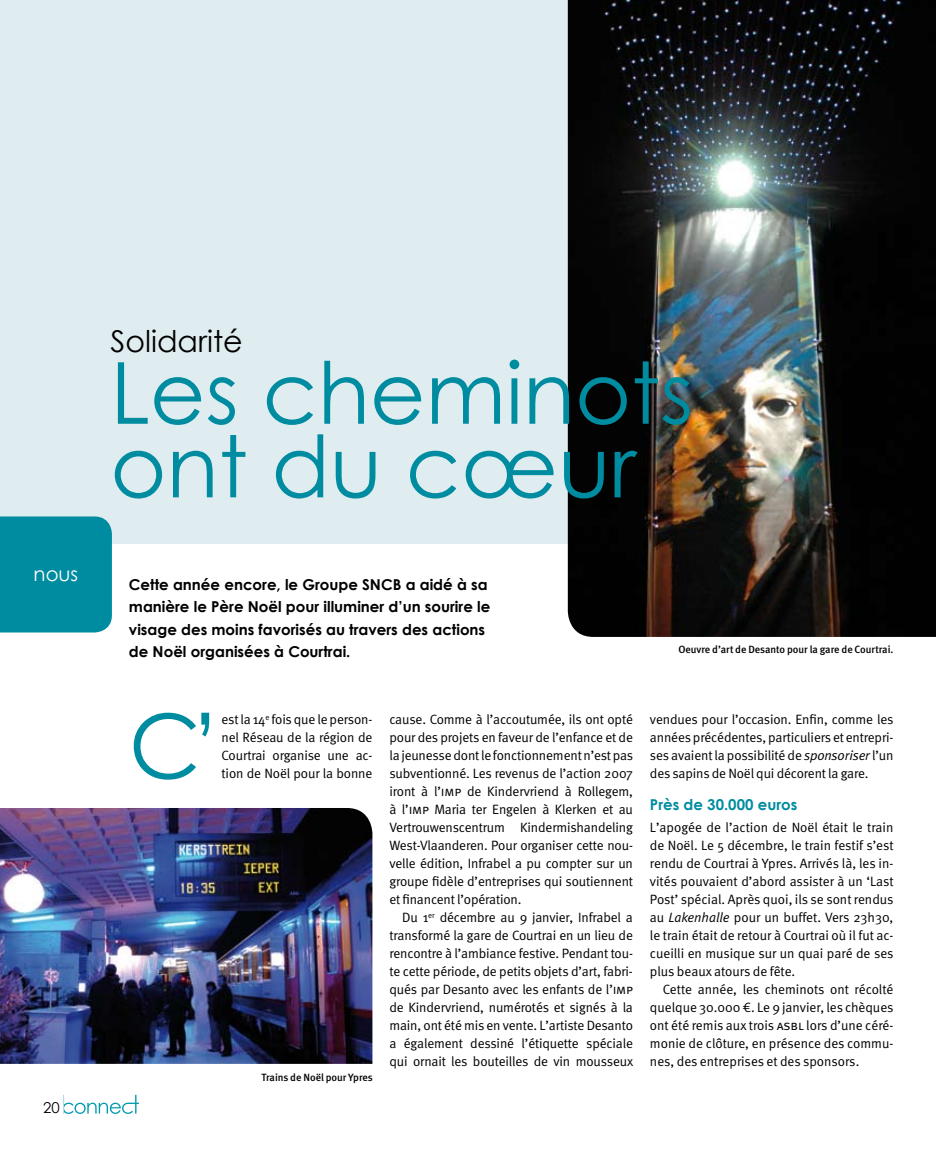
<style>
.page{position:relative;width:936px;height:1149px;background:#fff}
.page>*{position:absolute;margin:0;border:0;box-sizing:border-box;transform-origin:0 0}
.t1{font:88.65px "Century Gothic";color:#008ca0}
.t2{font:85.5px/73.5px "Century Gothic";color:#008ca0}
.t3{font:30px "Century Gothic";color:#000}
.t4{font:19.8px "Century Gothic";color:#fff}
.t5{font:700 15px/22.5px "Century Gothic";color:#000}
.t6{font:700 15px "Century Gothic";color:#008ca0}
.t7{font:15px "Century Gothic";color:#000}
.t8{font:13.5px/18px "Meta Normal";letter-spacing:-.01em;color:#000;text-align:justify}
.t9{font:500 10.5px "Meta";color:#000}
.s1{font-family:"Meta Normal Caps"}
.s2{font-family:"Meta Normal LF Caps"}
.s3{font-style:italic}
</style>
<div class="page">
<div style="left:0;top:0;width:935px;height:543px;background:#e0edf0"></div>
<svg style="left:64px;top:1094px;width:75px;height:19px"></svg>
<div style="left:0;top:516px;width:112px;height:116px;background:#008ca0"></div>
<img style="left:0;top:808px;width:372px;height:255px">
<img style="left:567px;top:0;width:368px;height:636px">
<h3 class="t4" style="left:34px;top:561px;width:46px">nous</h3>
<p class="t7" style="left:43px;top:1098px;width:18px">20</p>
<h3 class="t3" style="left:110px;top:322px;width:134px">Solidarité</h3>
<h2 class="t2" style="left:110px;top:355px;width:584px">Les cheminots ont du cœur</h2>
<p class="t5" style="left:129px;top:572px;width:363px">Cette année encore, le Groupe SNCB a aidé à sa manière le Père Noël pour illuminer d’un sourire le visage des moins favorisés au travers des actions de Noël organisées à Courtrai.</p>
<p class="t9" style="left:678px;top:643px;width:216px">Oeuvre d’art de Desanto pour la gare de Courtrai.</p>
<h1 class="t1" style="left:129px;top:691px;width:94px">C’</h1>
<p class="t8" style="left:221px;top:710px;width:152px">est la 14<sup>e</sup> fois que le person&shy;nel Réseau de la région de Courtrai organise une ac&shy;tion de Noël pour la bonne</p>
<p class="t8" style="left:389px;top:710px;width:245px">cause. Comme à l’accoutumée, ils ont opté pour des projets en faveur de l’enfance et de la jeunesse dont le fonctionnement n’est pas subventionné. Les revenus de l’action 2007 iront à l’<span class="s1">imp</span> de Kindervriend à Rollegem, à l’<span class="s1">imp</span> Maria ter Engelen à Klerken et au Vertrouwenscentrum Kindermishandeling West-Vlaanderen. Pour organiser cette nou&shy;velle édition, I nfrabel a pu compter sur un groupe fidèle d’entreprises qui soutiennent et financent l’opération.</p>
<p class="t8" style="left:389px;top:908px;width:245px;text-indent:13px">Du 1<sup>er</sup> décembre au 9 janvier, I nfrabel a transformé la gare de Courtrai en un lieu de rencontre à l’ambiance festive. Pendant tou&shy;te cette période, de petits objets d’art, fabri&shy;qués par Desanto avec les enfants de l’<span class="s2">imp </span>de Kindervriend, numérotés et signés à la main, ont été mis en vente. L’artiste Desanto a également dessiné l’étiquette spéciale qui ornait les bouteilles de vin mousseux</p>
<p class="t9" style="left:261px;top:1070px;width:113px">Trains de Noël pour Ypres</p>
<p class="t8" style="left:650px;top:710px;width:245px">vendues pour l’occasion. Enfin, comme les années précédentes, particuliers et entrepri&shy;ses avaient la possibilité de <span class="s3">sponsoriser</span> l’un des sapins de Noël qui décorent la gare.</p>
<p class="t6" style="left:650px;top:794px;width:149px">Près de 30.000 euros</p>
<p class="t8" style="left:650px;top:818px;width:245px">L’apogée de l’action de N oël était le train de N oël. Le 5 décembre, le train festif s’est rendu de Courtrai à Ypres. Arrivés là, les in&shy;vités pouvaient d’abord assister à un ‘Last Post’ spécial. Après quoi, ils se sont rendus au <span class="s3">Lakenhalle</span> pour un buffet. Vers 23h30, le train était de retour à Courtrai où il fut ac&shy;cueilli en musique sur un quai paré de ses plus beaux atours de fête.</p>
<p class="t8" style="left:650px;top:980px;width:245px;text-indent:13px">Cette année, les cheminots ont récolté quelque 30.000 €. Le 9 janvier, les chèques ont été remis aux trois <span class="s1">asbl</span> lors d’une céré&shy;monie de clôture, en présence des commu&shy;nes, des entreprises et des sponsors.</p>
</div>
